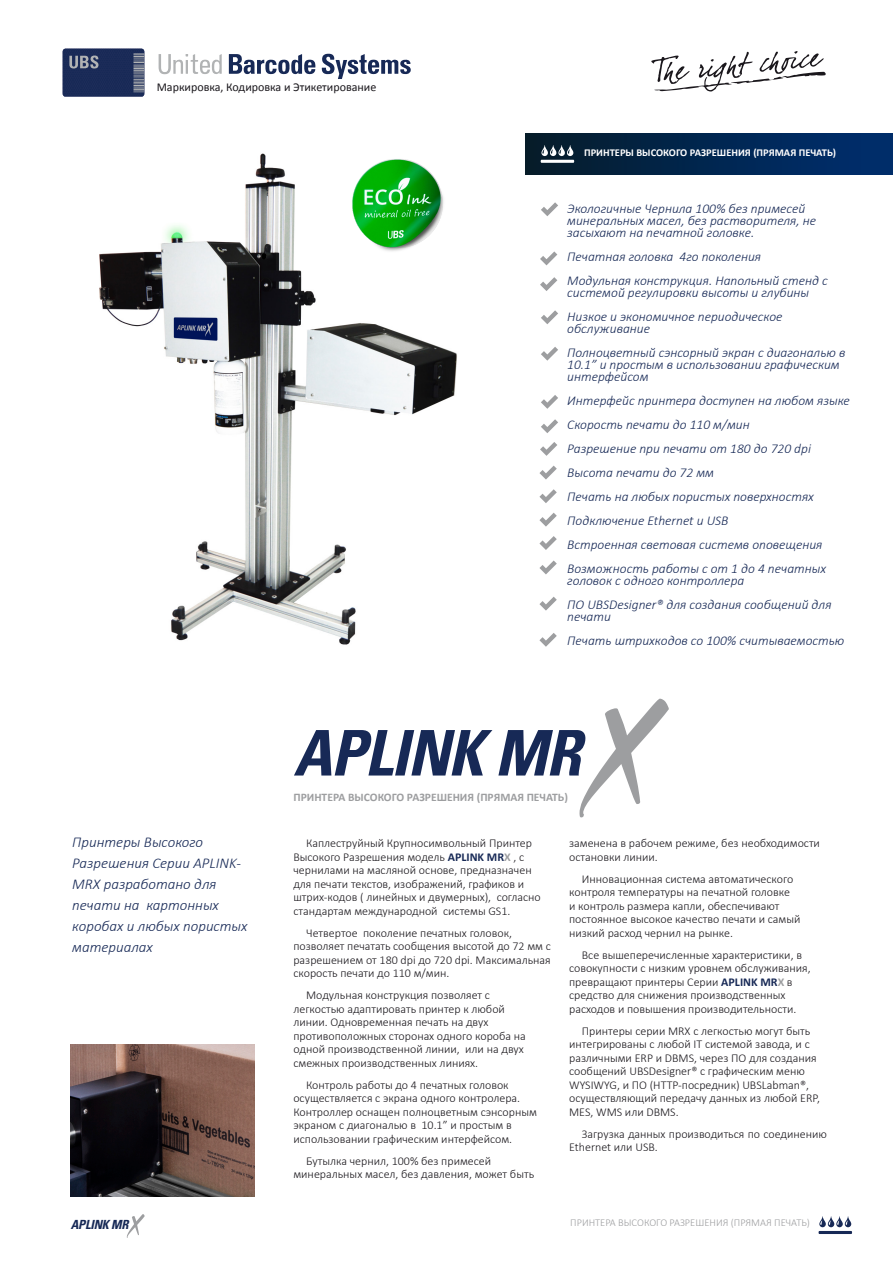
<style>
.page{position:relative;width:893px;height:1263px;background:#fff}
.page>*{position:absolute;margin:0;border:0;box-sizing:border-box;transform-origin:0 0}
.t1{font:italic 700 condensed 63px "Univers";letter-spacing:-.02em;color:#172956}
.Quotes_Text{font:italic 300 15px/21px "Calibri";color:#172956}
.t2{font:italic 300 13.5px/12px "Calibri";color:#172956}
.t3{font:italic 700 condensed 12.6px "Univers";letter-spacing:-.02em;color:#172956}
.text{font:300 12px/13.5px "Calibri";color:#1a171c}
.t4{font:12px "Calibri";color:#1a171c}
.t5{font:700 11.55px "Calibri";color:#9d9ea0}
.t6{font:300 10.5px "Calibri";color:#9d9ea0}
.t7{font:700 10.5px "Calibri";color:#fff}
.s1{font-weight:700;color:#172956}
.s2{font-weight:700;color:#9d9ea0}
</style>
<div class="page">
<hr style="left:819px;top:1231px;width:33px;height:3px;background:#172956">
<svg style="left:819px;top:1216px;width:32px;height:11px"></svg>
<svg style="left:127px;top:1214px;width:18px;height:24px"></svg>
<img style="left:99px;top:153px;width:358px;height:492px">
<img style="left:71px;top:1044px;width:184px;height:152px">
<img style="left:348px;top:157px;width:98px;height:99px">
<svg style="left:579px;top:699px;width:90px;height:118px"></svg>
<svg style="left:541px;top:202px;width:17px;height:14px"></svg>
<svg style="left:540px;top:251px;width:17px;height:14px"></svg>
<svg style="left:540px;top:277px;width:17px;height:14px"></svg>
<svg style="left:541px;top:347px;width:17px;height:14px"></svg>
<svg style="left:541px;top:395px;width:17px;height:14px"></svg>
<svg style="left:540px;top:442px;width:17px;height:14px"></svg>
<svg style="left:541px;top:419px;width:17px;height:14px"></svg>
<svg style="left:539px;top:466px;width:18px;height:13px"></svg>
<svg style="left:541px;top:310px;width:17px;height:14px"></svg>
<div style="left:526px;top:134px;width:367px;height:40px;background:linear-gradient(to right,#051d2b,#002f71)"></div>
<hr style="left:541px;top:160px;width:33px;height:3px;background:#fff">
<svg style="left:541px;top:145px;width:32px;height:11px"></svg>
<svg style="left:539px;top:489px;width:18px;height:14px"></svg>
<svg style="left:539px;top:513px;width:18px;height:14px"></svg>
<svg style="left:539px;top:536px;width:18px;height:14px"></svg>
<svg style="left:539px;top:560px;width:18px;height:14px"></svg>
<svg style="left:539px;top:597px;width:18px;height:14px"></svg>
<svg style="left:539px;top:633px;width:18px;height:14px"></svg>
<svg style="left:651px;top:51px;width:175px;height:41px"></svg>
<svg style="left:322px;top:54px;width:89px;height:25px"></svg>
<svg style="left:229px;top:54px;width:86px;height:21px"></svg>
<svg style="left:159px;top:54px;width:63px;height:21px"></svg>
<svg style="left:63px;top:49px;width:81px;height:48px;background:#2c3a62"></svg>
<p class="t4" style="left:157px;top:79px;width:221px">Маркировка, Кодировка и Этикетирование</p>
<p class="t7" style="left:584px;top:146px;width:254px">ПРИНТЕРЫ ВЫСОКОГО РАЗРЕШЕНИЯ (ПРЯМАЯ ПЕЧАТЬ)</p>
<p class="t2" style="left:567px;top:202px;width:250px">Экологичные Чернила 100% без примесей минеральных масел, без растворителя, не засыхают на печатной головке.</p>
<p class="t2" style="left:567px;top:250px;width:195px">Печатная головка 4го поколения</p>
<p class="t2" style="left:567px;top:274px;width:262px">Модульная конструкция. Напольный стенд с системой регулировки высоты и глубины</p>
<p class="t2" style="left:567px;top:310px;width:217px">Низкое и экономичное периодическое обслуживание</p>
<p class="t2" style="left:567px;top:346px;width:280px">Полноцветный сэнсорный экран с диагональю в<br>10.1” и простым в использовании графическим интерфейсом</p>
<p class="t2" style="left:567px;top:394px;width:284px">Интерфейс принтера доступен на любом языке</p>
<p class="t2" style="left:567px;top:418px;width:184px">Скорость печати до 110 м/мин</p>
<p class="t2" style="left:567px;top:442px;width:245px">Разрешение при печати от 180 до 720 dpi</p>
<p class="t2" style="left:567px;top:466px;width:148px">Высота печати до 72 мм</p>
<p class="t2" style="left:567px;top:490px;width:248px">Печать на любых пористых поверхностях</p>
<p class="t2" style="left:567px;top:514px;width:163px">Подключение Ethernet и USB</p>
<p class="t2" style="left:567px;top:538px;width:257px">Встроенная световая системв оповещения</p>
<p class="t2" style="left:567px;top:562px;width:260px">Возможность работы с от 1 до 4 печатных головок с одного контроллера</p>
<p class="t2" style="left:567px;top:598px;width:266px">ПО UBSDesigner® для создания сообщений для печати</p>
<p class="t2" style="left:567px;top:634px;width:279px">Печать штрихкодов со 100% считываемостью</p>
<p class="Quotes_Text" style="left:72px;top:831px;width:177px">Принтеры Высокого<br>Разрешения Серии APLINK-<br>MRX разработано для печати на картонных коробах и любых пористых материалах</p>
<p class="t1" style="left:293px;top:714px;width:289px">APLINK MR</p>
<p class="t5" style="left:293px;top:790px;width:276px">ПРИНТЕРА ВЫСОКОГО РАЗРЕШЕНИЯ (ПРЯМАЯ ПЕЧАТЬ)</p>
<p class="text" style="left:293px;top:836px;width:249px;text-indent:13px">Каплеструйный Крупносимвольный Принтер Высокого Разрешения модель <span class="s1">APLINK MR</span><span class="s2">X</span> , c чернилами на масляной основе, предназначен для печати текстов, изображений, графиков и штрих-кодов ( линейных и двумерных), согласно стандартам международной системы GS1.</p>
<p class="text" style="left:293px;top:926px;width:259px;text-indent:13px">Четвертое поколение печатных головок, позволяет печатать сообщения высотой до 72 мм с разрешением от 180 dpi до 720 dpi. Максимальная скорость печати до 110 м/мин.</p>
<p class="text" style="left:293px;top:988px;width:234px;text-indent:13px">Модульная конструкция позволяет с легкостью адаптировать принтер к любой линии. Одновременная печать на двух противоположных сторонах одного короба на одной производственной линии, или на двух смежных производственных линиях.</p>
<p class="text" style="left:293px;top:1078px;width:245px;text-indent:13px">Контроль работы до 4 печатных головок осуществляется с экрана одного контролера.<br>Контроллер оснащен полноцветным сэнсорным экраном с диагональю в 10.1” и простым в использовании графическим интерфейсом.</p>
<p class="text" style="left:293px;top:1154px;width:242px;text-indent:13px">Бутылка чернил, 100% без примесей минеральных масел, без давления, может быть</p>
<p class="text" style="left:569px;top:836px;width:252px">заменена в рабочем режиме, без необходимости остановки линии.</p>
<p class="text" style="left:569px;top:872px;width:233px;text-indent:13px">Инновационная система автоматического контроля температуры на печатной головке<br>и контроль размера капли, обеспечивают постоянное высокое качество печати и самый низкий расход чернил на рынке.</p>
<p class="text" style="left:569px;top:948px;width:243px;text-indent:13px">Все вышеперечисленные характеристики, в совокупности с низким уровнем обслуживания, превращают принтеры Серии <span class="s1">APLINK MR</span><span class="s2">X</span> в средство для снижения производственных расходов и повышения производительности.</p>
<p class="text" style="left:569px;top:1024px;width:252px;text-indent:13px">Принтеры серии MRX с легкостью могут быть интегрированы с любой IT системой завода, и с различными ERР и DBMS, через ПО для создания сообщений UBSDesigner® с графическим меню WYSIWYG, и ПО (HTTP-посредник) UBSLabman®, осуществляющий передачу данных из любой ERP, MES, WMS или DBMS.</p>
<p class="text" style="left:569px;top:1127px;width:259px;text-indent:13px">Загрузка данных производиться по соединению<br>Ethernet или USB.</p>
<p class="t3" style="left:71px;top:1216px;width:59px">APLINK MR</p>
<p class="t6" style="left:570px;top:1216px;width:241px">ПРИНТЕРА ВЫСОКОГО РАЗРЕШЕНИЯ (ПРЯМАЯ ПЕЧАТЬ)</p>
</div>
